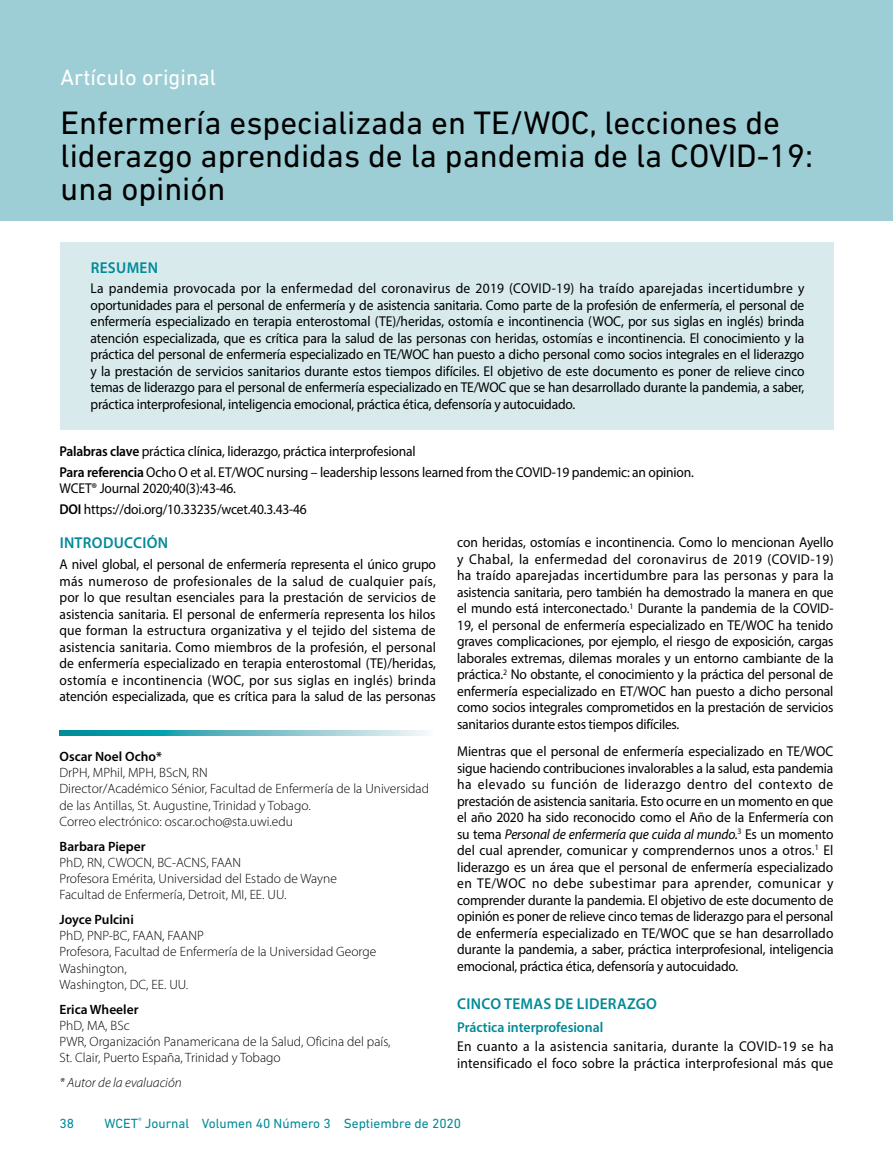
<style>
.page{position:relative;width:893px;height:1149px;background:#fff}
.page>*{position:absolute;margin:0;border:0;box-sizing:border-box;transform-origin:0 0}
.t1{font:33px/33px "DIN Next LT Pro";color:#000}
.t2{font:22.5px "DIN Next LT Pro";color:#fff}
.t3{font:600 15.75px "Myriad Pro";letter-spacing:.02em;color:#008a97}
.t4{font:14.25px/16.5px "Myriad Pro";letter-spacing:-.015em;color:#000;text-align:justify;scale:.95 1}
.t5{font:14.25px/16.5px "Myriad Pro";letter-spacing:.015em;color:#000;scale:.95 1}
.t6{font:600 14.25px "Myriad Pro";color:#008a97}
.t7{font:300 13.5px/16.2px "Myriad Pro";color:#000}
.t8{font:600 13.5px "Myriad Pro";color:#000}
.t9{font:13.5px "DIN Next LT Pro";color:#008a97}
.t10{font:italic 300 13.5px "Myriad Pro";color:#000}
.s1{font-weight:600}
.s2{font-style:italic}
</style>
<div class="page">
<div style="left:0;top:0;width:893px;height:220px;background:#9dced5"></div>
<svg style="left:60px;top:730px;width:368px;height:5px;background:#64bac3"></svg>
<div style="left:60px;top:242px;width:773px;height:187px;background:#d8eaec"></div>
<h2 class="t2" style="left:61px;top:64px;width:157px">Artículo original</h2>
<h1 class="t1" style="left:61px;top:106px;width:754px">Enfermería especializada en TE/WOC, lecciones de liderazgo aprendidas de la pandemia de la COVID-19: una opinión</h1>
<p class="t3" style="left:91px;top:257px;width:69px">RESUMEN</p>
<p class="t4" style="left:91px;top:280px;width:753px">La pandemia provocada por la enfermedad del coronavirus de 2019 (COVID-19) ha traído aparejadas incertidumbre y oportunidades para el personal de enfermería y de asistencia sanitaria. Como parte de la profesión de enfermería, el personal de enfermería especializado en terapia enterostomal (TE)/heridas, ostomía e incontinencia (WOC, por sus siglas en inglés) brinda atención especializada, que es crítica para la salud de las personas con heridas, ostomías e incontinencia. El conocimiento y la práctica del personal de enfermería especializado en TE/WOC han puesto a dicho personal como socios integrales en el liderazgo y la prestación de servicios sanitarios durante estos tiempos difíciles. El objetivo de este documento es poner de relieve cinco temas de liderazgo para el personal de enfermería especializado en TE/WOC que se han desarrollado durante la pandemia, a saber, práctica interprofesional, inteligencia emocional, práctica ética, defensoría y autocuidado.</p>
<p class="t4" style="left:60px;top:440px;width:669px;line-height:20.7px"><span class="s1">Palabras clave</span> práctica clínica, liderazgo, práctica interprofesional<br><span class="s1">Para referencia</span> Ocho O et al. ET/WOC nursing – leadership lessons learned from the COVID-19 pandemic: an opinion.</p>
<p class="t4" style="left:60px;top:478px;width:262px;line-height:20.7px">WCET® Journal 2020;40(3):43-46.<br><span class="s1">DOI</span> https://doi.org/10.33235/wcet.40.3.43-46</p>
<p class="t3" style="left:60px;top:533px;width:110px">INTRODUCCIÓN</p>
<p class="t4" style="left:60px;top:556px;width:398px">A nivel global, el personal de enfermería representa el único grupo más numeroso de profesionales de la salud de cualquier país, por lo que resultan esenciales para la prestación de servicios de asistencia sanitaria. El personal de enfermería representa los hilos que forman la estructura organizativa y el tejido del sistema de asistencia sanitaria. Como miembros de la profesión, el personal de enfermería especializado en terapia enterostomal (TE)/heridas, ostomía e incontinencia (WOC, por sus siglas en inglés) brinda atención especializada, que es crítica para la salud de las personas</p>
<p class="t8" style="left:60px;top:747px;width:104px">Oscar Noel Ocho*</p>
<p class="t7" style="left:60px;top:764px;width:371px">DrPH, MPhil, MPH, BScN, RN<br>Director/Académico Sénior, Facultad de Enfermería de la Universidad de las Antillas, St. Augustine, Trinidad y Tobago.<br>Correo electrónico: oscar.ocho@sta.uwi.edu</p>
<p class="t8" style="left:60px;top:837px;width:88px">Barbara Pieper</p>
<p class="t7" style="left:60px;top:853px;width:279px">PhD, RN, CWOCN, BC-ACNS, FAAN<br>Profesora Emérita, Universidad del Estado de Wayne<br>Facultad de Enfermería, Detroit, MI, EE. UU.</p>
<p class="t8" style="left:60px;top:910px;width:76px">Joyce Pulcini</p>
<p class="t7" style="left:60px;top:927px;width:318px">PhD, PNP-BC, FAAN, FAANP<br>Profesora, Facultad de Enfermería de la Universidad George<br>Washington,<br>Washington, DC, EE. UU.</p>
<p class="t8" style="left:60px;top:1000px;width:80px">Erica Wheeler</p>
<p class="t7" style="left:60px;top:1016px;width:333px">PhD, MA, BSc<br>PWR, Organización Panamericana de la Salud, Oficina del país,<br>St. Clair, Puerto España, Trinidad y Tobago</p>
<p class="t10" style="left:60px;top:1073px;width:124px">* Autor de la evaluación</p>
<p class="t4" style="left:457px;top:534px;width:398px">con heridas, ostomías e incontinencia. Como lo mencionan Ayello y Chabal, la enfermedad del coronavirus de 2019 (COVID-19) ha traído aparejadas incertidumbre para las personas y para la asistencia sanitaria, pero también ha demostrado la manera en que el mundo está interconectado.<sup>1</sup> Durante la pandemia de la COVID-19, el personal de enfermería especializado en TE/WOC ha tenido graves complicaciones, por ejemplo, el riesgo de exposición, cargas laborales extremas, dilemas morales y un entorno cambiante de la práctica.<sup>2</sup> No obstante, el conocimiento y la práctica del personal de enfermería especializado en ET/WOC han puesto a dicho personal como socios integrales comprometidos en la prestación de servicios sanitarios durante estos tiempos difíciles.</p>
<p class="t4" style="left:457px;top:742px;width:398px">Mientras que el personal de enfermería especializado en TE/WOC sigue haciendo contribuciones invalorables a la salud, esta pandemia ha elevado su función de liderazgo dentro del contexto de prestación de asistencia sanitaria. Esto ocurre en un momento en que el año 2020 ha sido reconocido como el Año de la Enfermería con su tema <span class="s2">Personal de enfermería que cuida al mundo.</span><sup>3</sup> Es un momento del cual aprender, comunicar y comprendernos unos a otros.<sup>1</sup> El liderazgo es un área que el personal de enfermería especializado en TE/WOC no debe subestimar para aprender, comunicar y comprender durante la pandemia. El objetivo de este documento de opinión es poner de relieve cinco temas de liderazgo para el personal de enfermería especializado en TE/WOC que se han desarrollado durante la pandemia, a saber, práctica interprofesional, inteligencia emocional, práctica ética, defensoría y autocuidado.</p>
<p class="t3" style="left:457px;top:993px;width:201px">CINCO TEMAS DE LIDERAZGO</p>
<p class="t6" style="left:457px;top:1018px;width:148px">Práctica interprofesional</p>
<p class="t5" style="left:457px;top:1037px;width:398px">En cuanto a la asistencia sanitaria, durante la COVID-19 se ha intensificado el foco sobre la práctica interprofesional más que</p>
<p class="t9" style="left:60px;top:1114px;width:16px">38</p>
<p class="t9" style="left:105px;top:1114px;width:358px">WCET<sup>®</sup> Journal Volumen 40 Número 3 Septiembre de 2020</p>
</div>
